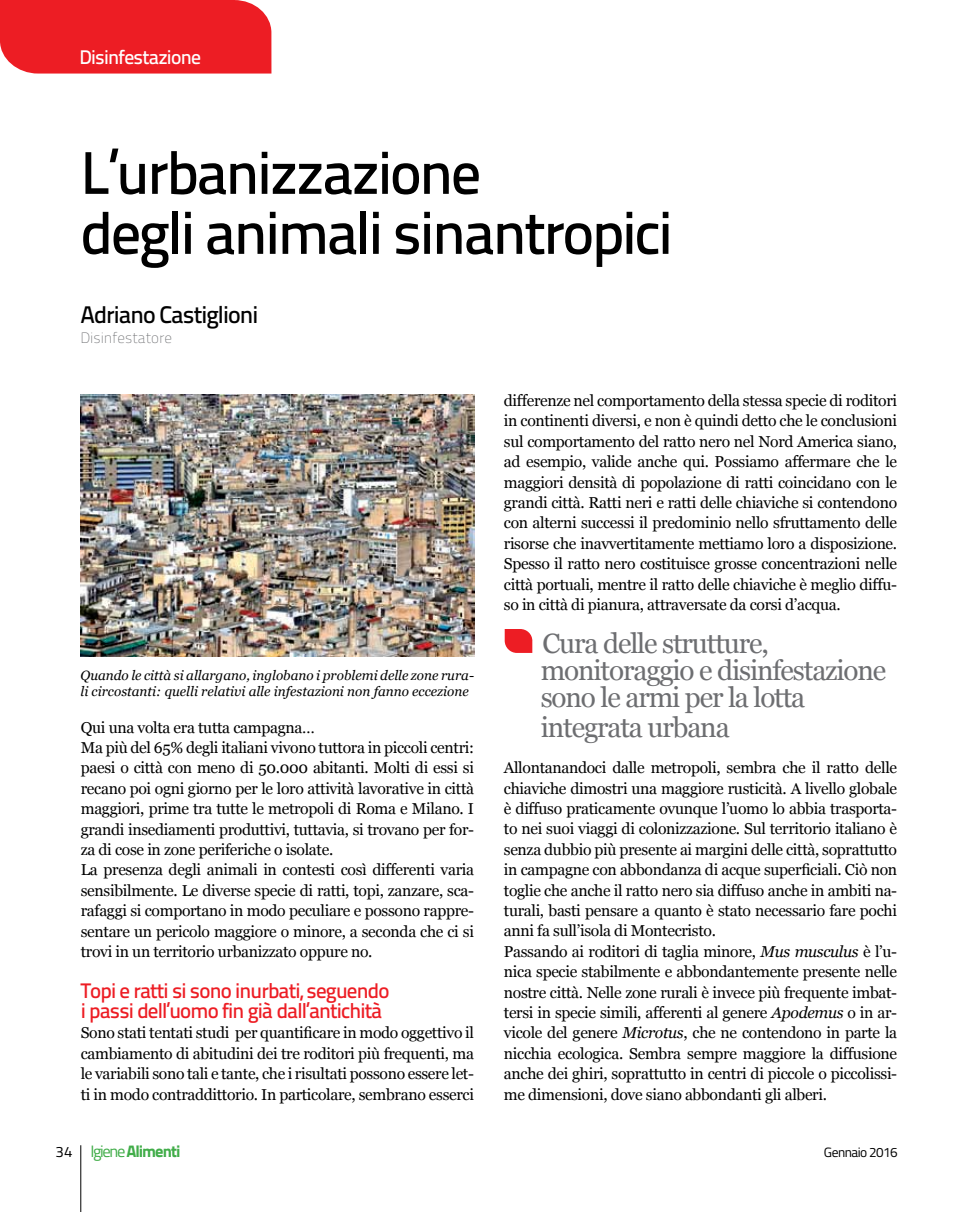
<style>
.page{position:relative;width:978px;height:1212px;background:#fff}
.page>*{position:absolute;margin:0;border:0;box-sizing:border-box;transform-origin:0 0}
.t1{font:60px/60px "Titillium Text 25 L 600 wt";letter-spacing:-.04em;color:#000}
.t2{font:27.9px/27px "Georgia";letter-spacing:-.04em;color:#6d6e71}
.t3{font:24px "Titillium Text 25 L 600 wt";letter-spacing:-.04em;color:#000}
.t4{font:21px/20.2px "Titillium Text 25 L 600 wt";letter-spacing:-.04em;color:#ed1d24}
.t5{font:19.65px "Titillium Text 25 L 600 wt";letter-spacing:-.04em;color:#fff}
.t6{font:16.5px "Titillium Text 25 L 999 wt";letter-spacing:-.05em;color:#41ad49}
.t7{font:15.75px/20.4px "Georgia";letter-spacing:-.02em;color:#000;text-align:justify}
.t8{font:15px "Titillium Text 25 L 1 wt";color:#6d6e71}
.t9{font:italic 13.5px/16.5px "Georgia";color:#000}
.t10{font:13.5px "Titillium";letter-spacing:-.04em;color:#000}
.s1{font-style:italic}
.s2{font-family:"Titillium";font-size:15px;color:#000}
.s3{font-family:"Titillium"}
</style>
<div class="page">
<svg style="left:0;top:0;width:271px;height:74px;background:#ee2a31"></svg>
<hr style="left:80px;top:1145px;width:1px;height:67px;background:#000">
<div style="left:0;top:0;width:234px;height:41px;background:#ed1d24"></div>
<img style="left:80px;top:394px;width:394px;height:262px">
<svg style="left:505px;top:629px;width:27px;height:24px"></svg>
<p class="t5" style="left:79px;top:43px;width:123px">Disinfestazione</p>
<h1 class="t1" style="left:80px;top:139px;width:594px">L’urbanizzazione<br>degli animali sinantropici</h1>
<h3 class="t3" style="left:80px;top:297px;width:179px">Adriano Castiglioni</h3>
<p class="t8" style="left:80px;top:327px;width:93px">Disinfestatore</p>
<p class="t9" style="left:80px;top:666px;width:395px">Quando le città si allargano, inglobano i problemi delle zone rura&shy;li circostanti: quelli relativi alle infestazioni non fanno eccezione</p>
<p class="t7" style="left:81px;top:716px;width:395px;text-align:left">Qui una volta era tutta campagna…<br>Ma più del 65% degli italiani vivono tuttora in piccoli centri: paesi o città con meno di 50.000 abitanti. Molti di essi si recano poi ogni giorno per le loro attività lavorative in città maggiori, prime tra tutte le metropoli di Roma e Milano. I grandi insediamenti produttivi, tuttavia, si trovano per for&shy;za di cose in zone periferiche o isolate.<br>La presenza degli animali in contesti così differenti varia sensibilmente. Le diverse specie di ratti, topi, zanzare, sca&shy;rafaggi si comportano in modo peculiare e possono rappre&shy;sentare un pericolo maggiore o minore, a seconda che ci si trovi in un territorio urbanizzato oppure no.</p>
<h3 class="t4" style="left:81px;top:979px;width:310px">Topi e ratti si sono inurbati, seguendo i passi dell’uomo fin già dall’antichità</h3>
<p class="t7" style="left:81px;top:1022px;width:395px">Sono stati tentati studi per quantificare in modo oggettivo il cambiamento di abitudini dei tre roditori più frequenti, ma le variabili sono tali e tante, che i risultati possono essere let&shy;ti in modo contraddittorio. In particolare, sembrano esserci</p>
<p class="t7" style="left:504px;top:390px;width:395px">differenze nel comportamento della stessa specie di roditori in continenti diversi, e non è quindi detto che le conclusioni sul comportamento del ratto nero nel Nord America siano, ad esempio, valide anche qui. Possiamo affermare che le maggiori densità di popolazione di ratti coincidano con le grandi città. Ratti neri e ratti delle chiaviche si contendono con alterni successi il predominio nello sfruttamento delle risorse che inavvertitamente mettiamo loro a disposizione.<br>Spesso il ratto nero costituisce grosse concentrazioni nelle città portuali, mentre il ratto delle chiaviche è meglio diffu&shy;so in città di pianura, attraversate da corsi d’acqua.</p>
<h2 class="t2" style="left:541px;top:629px;width:347px">Cura delle strutture, monitoraggio e disinfestazione sono le armi per la lotta</h2>
<h2 class="t2" style="left:541px;top:712px;width:191px">integrata urbana</h2>
<p class="t7" style="left:504px;top:757px;width:395px;text-align:left">Allontanandoci dalle metropoli, sembra che il ratto delle chiaviche dimostri una maggiore rusticità. A livello globale è diffuso praticamente ovunque l’uomo lo abbia trasporta&shy;to nei suoi viaggi di colonizzazione. Sul territorio italiano è senza dubbio più presente ai margini delle città, soprattutto in campagne con abbondanza di acque superficiali. Ciò non toglie che anche il ratto nero sia diffuso anche in ambiti na&shy;turali, basti pensare a quanto è stato necessario fare pochi anni fa sull’isola di Montecristo.<br>Passando ai roditori di taglia minore, <span class="s1">Mus musculus</span> è l’u&shy;nica specie stabilmente e abbondantemente presente nelle nostre città. Nelle zone rurali è invece più frequente imbat&shy;tersi in specie simili, afferenti al genere <span class="s1">Apodemus</span> o in ar&shy;vicole del genere <span class="s1">Microtus</span>, che ne contendono in parte la nicchia ecologica. Sembra sempre maggiore la diffusione anche dei ghiri, soprattutto in centri di piccole o piccolissi&shy;me dimensioni, dove siano abbondanti gli alberi.</p>
<p class="t6" style="left:56px;top:1138px;width:126px"><span class="s2">34</span> <span class="s3">Igiene</span> Alimenti</p>
<p class="t10" style="left:824px;top:1142px;width:75px">Gennaio 2016</p>
</div>
